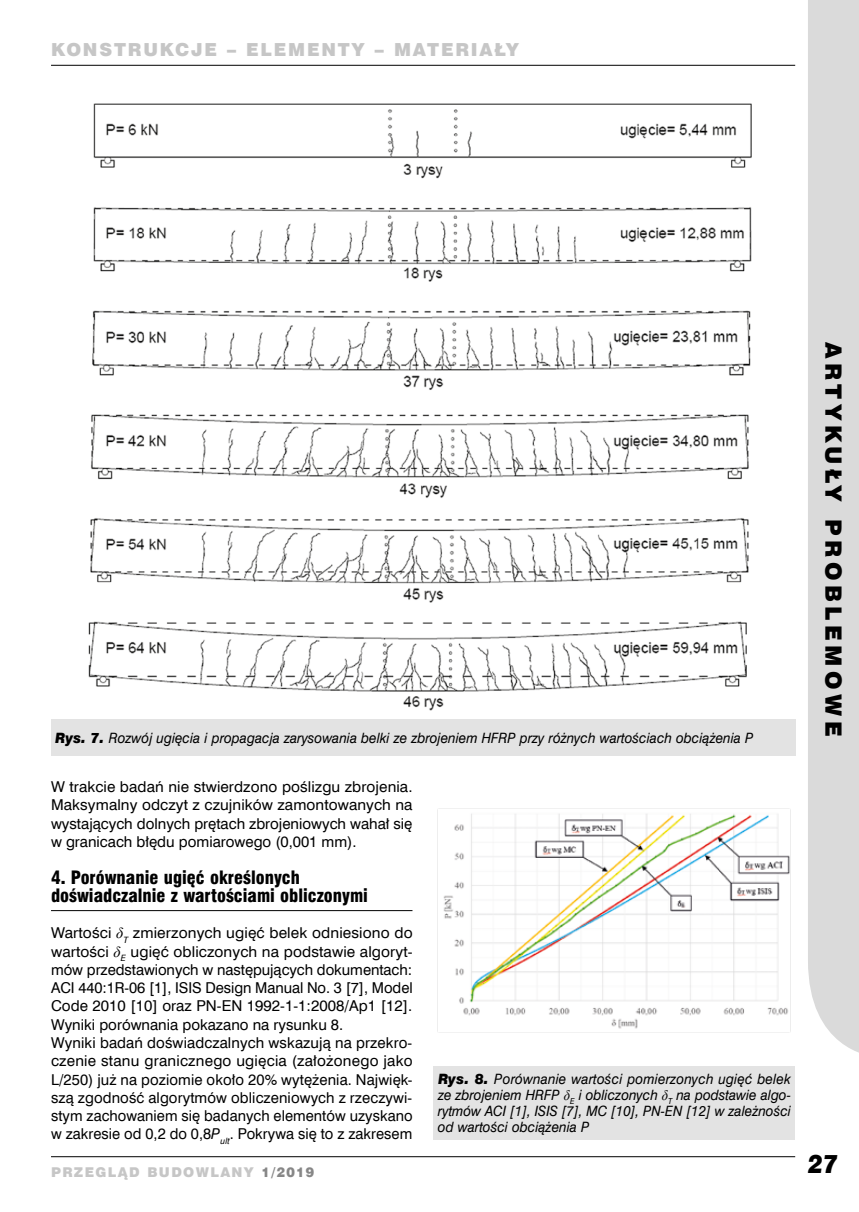
<style>
.page{position:relative;width:859px;height:1212px;background:#fff}
.page>*{position:absolute;margin:0;border:0;box-sizing:border-box;transform-origin:0 0}
.t1{font:italic 25.5px "Swis 721 Blk EU";color:#000;scale:.9 1}
.t2{font:22.5px "Swis 721 Blk EU";letter-spacing:.2em;color:#000}
.t3{font:18px/18.3px "Swis 721 Blk Cn EU";color:#000}
.t4{font:18px "Swis 721 Blk EU";letter-spacing:.1em;color:#c6c6c6}
.t5{font:15px/18.3px "Swis 721 EU Normal";letter-spacing:.005em;color:#000;text-align:justify}
.t6{font:14.25px/15.8px "Swis 721 EU Italic";color:#000;text-align:justify;scale:.95 1}
.t7{font:13.5px "Swis 721 Blk EU";letter-spacing:.1em;color:#c6c6c6}
.s1{font-family:"Swis 721 Blk EU";font-style:italic}
.s2{font-family:"Times New Roman";font-style:italic}
.s3{font-family:"Swis 721 EU Italic"}
.s4{color:#878787}
</style>
<div class="page">
<hr style="left:51px;top:1156px;width:744px;height:1px;background:#000">
<hr style="left:51px;top:65px;width:744px;height:1px;background:#000">
<div style="left:808px;top:0;width:51px;height:1053px;background:#dadada"></div>
<hr style="left:51px;top:910px;width:361px;height:1px;background:#000">
<div style="left:51px;top:719px;width:744px;height:37px;background:#e3e3e3"></div>
<div style="left:434px;top:1066px;width:361px;height:73px;background:#e3e3e3"></div>
<img style="left:88px;top:103px;width:664px;height:608px">
<img style="left:437px;top:808px;width:354px;height:225px">
<p class="t4" style="left:51px;top:38px;width:209px">KONSTRUKCJE – ELE</p>
<p class="t4" style="left:288px;top:38px;width:233px">MENTY – MATERIAŁY</p>
<p class="t6" style="left:55px;top:730px;width:736px"><span class="s1">Rys. 7.</span> Rozwój ugięcia i propagacja zarysowania belki ze zbrojeniem HFRP przy różnych wartościach obciążenia P</p>
<p class="t5" style="left:51px;top:778px;width:363px">W trakcie badań nie stwierdzono poślizgu zbrojenia.<br>Maksymalny odczyt z czujników zamontowanych na wystających dolnych prętach zbrojeniowych wahał się w granicach błędu pomiarowego (0,001 mm).</p>
<p class="t3" style="left:51px;top:869px;width:318px">4. Porównanie ugięć określonych doświadczalnie z wartościami obliczonymi</p>
<p class="t5" style="left:51px;top:924px;width:363px;text-align:left">Wartości <span class="s2">δ</span><sub>T</sub> zmierzonych ugięć belek odniesiono do wartości <span class="s2">δ</span><sub>E</sub> ugięć obliczonych na podstawie algoryt&shy;mów przedstawionych w następujących dokumentach:<br>ACI 440:1R-06 [1], ISIS Design Manual No. 3 [7], Model Code 2010 [10] oraz PN-EN 1992-1-1:2008/Ap1 [12].<br>Wyniki porównania pokazano na rysunku 8.<br>Wyniki badań doświadczalnych wskazują na przekro&shy;czenie stanu granicznego ugięcia (założonego jako L/250) już na poziomie około 20% wytężenia. Najwięk&shy;szą zgodność algorytmów obliczeniowych z rzeczywi&shy;stym zachowaniem się badanych elementów uzyskano w zakresie od 0,2 do 0,8<span class="s3">P</span><sub>ult</sub>. Pokrywa się to z zakresem</p>
<p class="t7" style="left:51px;top:1163px;width:265px">PRZEGLĄD BUDOWLANY <span class="s4">1/2019</span></p>
<p class="t6" style="left:438px;top:1072px;width:373px"><span class="s1">Rys. 8.</span> Porównanie wartości pomierzonych ugięć belek ze zbrojeniem HRFP <span class="s2">δ</span><sub>E</sub> i obliczonych <span class="s2">δ</span><sub>T</sub> na podstawie algo&shy;rytmów ACI [1], ISIS [7], MC [10], PN-EN [12] w zależności od wartości obciążenia P</p>
<h2 class="t2" style="left:848px;top:342px;width:395px;rotate:90deg">ARTYKUŁY PROBLEMOWE</h2>
<h1 class="t1" style="left:808px;top:1147px;width:35px">27</h1>
</div>
